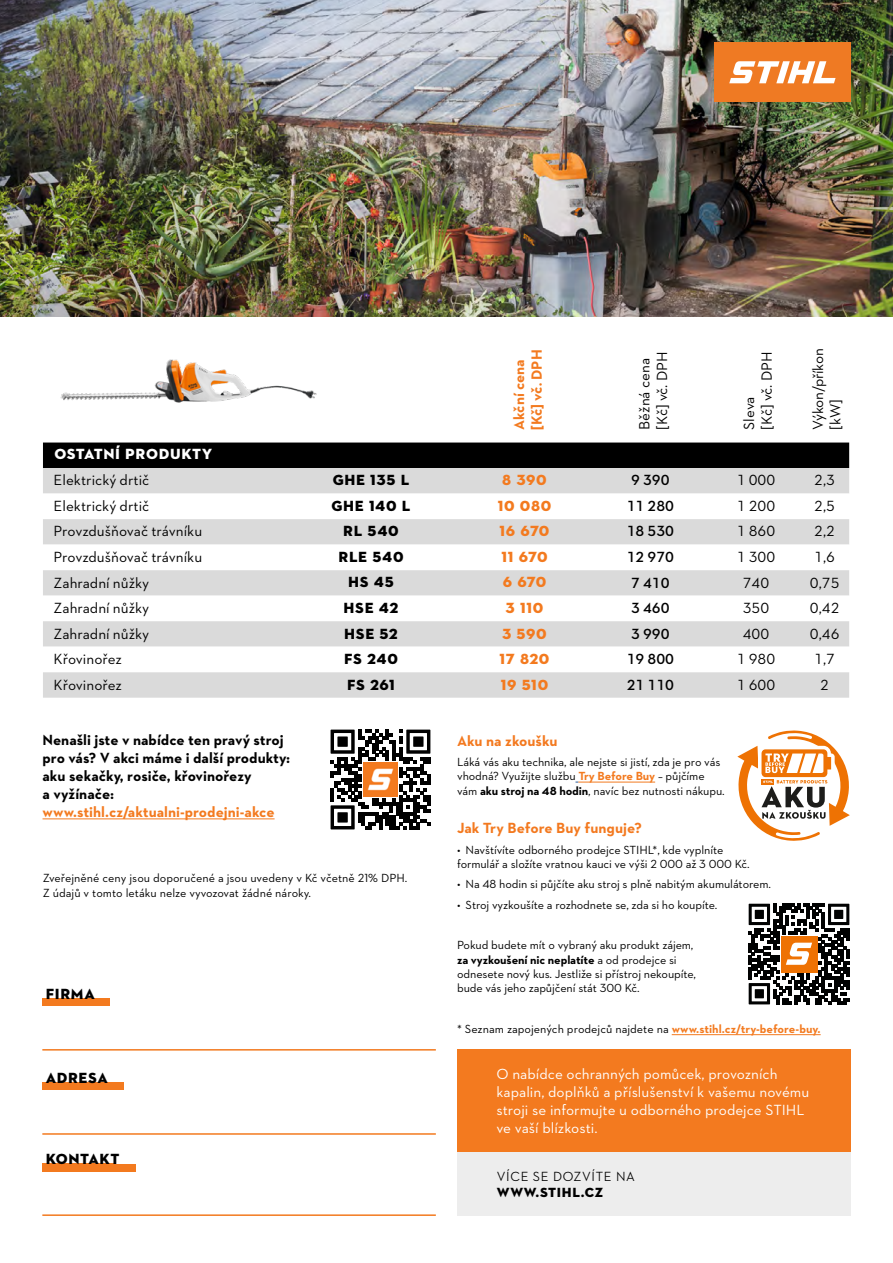
<style>
.page{position:relative;width:893px;height:1263px;background:#fff}
.page>*{position:absolute;margin:0;border:0;box-sizing:border-box;transform-origin:0 0}
.t1{font:15px/17.5px "STIHL Contraface Text";color:#000}
.t2{font:15px/18px "STIHL Contraface Text";color:#fff}
.t3{font:700 15px/18px "STIHL Contraface Text";color:#000}
.t4{font:15px "STIHL Contraface Display Titling";color:#000}
.t5{font:700 15px/17.5px "STIHL Contraface Text";color:#f37a1f}
.t6{font:15px "STIHL Contraface Display Titling";color:#f37a1f}
.t7{font:15px "STIHL Contraface Text Demi";color:#000}
.t8{font:700 15px "STIHL Contraface Text";color:#f3791f}
.t9{font:15px/17.5px "STIHL Contraface Text";letter-spacing:-.02em;color:#000}
.t10{font:15px "STIHL Contraface Display Titling";color:#fff}
.t11{font:500 13.5px "STIHL Contraface Display";color:#000}
.t12{font:13.5px "STIHL Contraface Display Titling";color:#000}
.t13{font:12px/14.4px "STIHL Contraface Text";letter-spacing:-.01em;color:#000}
.s1{font-weight:700;color:#f37a1f}
.s2{font-weight:700;color:#fff}
.s3{color:#fff}
.s4{font-weight:700}
</style>
<div class="page">
<img style="left:0;top:0;width:893px;height:316px">
<hr style="left:42px;top:1049px;width:394px;height:1px;background:#f37a1f">
<hr style="left:42px;top:1133px;width:394px;height:2px;background:#f37a1f">
<hr style="left:42px;top:1214px;width:394px;height:2px;background:#f37a1f">
<div style="left:42px;top:998px;width:67px;height:8px;background:#f37a1f"></div>
<div style="left:42px;top:1083px;width:82px;height:7px;background:#f37a1f"></div>
<div style="left:42px;top:1164px;width:94px;height:7px;background:#f37a1f"></div>
<div style="left:457px;top:1049px;width:393px;height:103px;background:#f37a1f"></div>
<div style="left:457px;top:1152px;width:393px;height:64px;background:#ededed"></div>
<hr style="left:578px;top:782px;width:77px;height:1px;background:#f37a1f">
<hr style="left:672px;top:1034px;width:149px;height:1px;background:#f37a1f">
<div style="left:714px;top:43px;width:136px;height:59px;background:#ef7a23"></div>
<svg style="left:729px;top:61px;width:107px;height:22px"></svg>
<div style="left:43px;top:442px;width:806px;height:26px;background:#000"></div>
<div style="left:43px;top:468px;width:806px;height:230px;background:#dadada"></div>
<svg style="left:43px;top:494px;width:806px;height:178px"></svg>
<img style="left:60px;top:359px;width:257px;height:44px">
<svg style="left:737px;top:730px;width:113px;height:111px"></svg>
<svg style="left:748px;top:903px;width:102px;height:102px"></svg>
<svg style="left:749px;top:904px;width:100px;height:100px"></svg>
<svg style="left:331px;top:730px;width:99px;height:99px"></svg>
<img style="left:363px;top:762px;width:35px;height:35px">
<hr style="left:43px;top:819px;width:232px;height:1px;background:#f37a1f">
<p class="t5" style="left:510px;top:430px;width:82px;rotate:-90deg">Akční cena [Kč] vč. DPH</p>
<p class="t1" style="left:635px;top:430px;width:80px;rotate:-90deg">Běžná cena [Kč] vč. DPH</p>
<p class="t1" style="left:740px;top:430px;width:80px;rotate:-90deg">Sleva<br>[Kč] vč. DPH</p>
<p class="t9" style="left:809px;top:430px;width:83px;rotate:-90deg">Výkon/příkon [kW]</p>
<p class="t10" style="left:54px;top:444px;width:160px">OSTATNÍ PRODUKTY</p>
<p class="t1" style="left:54px;top:471px;width:97px">Elektrický drtič</p>
<p class="t4" style="left:332px;top:471px;width:79px">GHE 135 L</p>
<p class="t6" style="left:502px;top:471px;width:47px">8 390</p>
<p class="t7" style="left:631px;top:471px;width:40px">9 390</p>
<p class="t1" style="left:737px;top:471px;width:40px">1 000</p>
<p class="t1" style="left:814px;top:471px;width:22px">2,3</p>
<p class="t1" style="left:54px;top:497px;width:97px">Elektrický drtič</p>
<p class="t4" style="left:331px;top:496px;width:81px">GHE 140 L</p>
<p class="t6" style="left:497px;top:496px;width:56px">10 080</p>
<p class="t7" style="left:627px;top:496px;width:49px">11 280</p>
<p class="t1" style="left:737px;top:497px;width:40px">1 200</p>
<p class="t1" style="left:814px;top:497px;width:22px">2,5</p>
<p class="t1" style="left:54px;top:522px;width:150px">Provzdušňovač trávníku</p>
<p class="t4" style="left:343px;top:522px;width:58px">RL 540</p>
<p class="t6" style="left:499px;top:522px;width:52px">16 670</p>
<p class="t7" style="left:627px;top:522px;width:49px">18 530</p>
<p class="t1" style="left:737px;top:522px;width:40px">1 860</p>
<p class="t1" style="left:814px;top:522px;width:22px">2,2</p>
<p class="t1" style="left:54px;top:548px;width:150px">Provzdušňovač trávníku</p>
<p class="t4" style="left:338px;top:547px;width:67px">RLE 540</p>
<p class="t6" style="left:501px;top:547px;width:48px">11 670</p>
<p class="t7" style="left:627px;top:547px;width:49px">12 970</p>
<p class="t1" style="left:737px;top:548px;width:40px">1 300</p>
<p class="t1" style="left:814px;top:548px;width:22px">1,6</p>
<p class="t1" style="left:54px;top:573px;width:97px">Zahradní nůžky</p>
<p class="t4" style="left:348px;top:573px;width:48px">HS 45</p>
<p class="t6" style="left:502px;top:573px;width:46px">6 670</p>
<p class="t7" style="left:631px;top:573px;width:40px">7 410</p>
<p class="t1" style="left:743px;top:573px;width:28px">740</p>
<p class="t1" style="left:810px;top:573px;width:31px">0,75</p>
<p class="t1" style="left:54px;top:599px;width:97px">Zahradní nůžky</p>
<p class="t4" style="left:343px;top:598px;width:57px">HSE 42</p>
<p class="t6" style="left:505px;top:598px;width:40px">3 110</p>
<p class="t7" style="left:631px;top:598px;width:40px">3 460</p>
<p class="t1" style="left:743px;top:599px;width:28px">350</p>
<p class="t1" style="left:810px;top:599px;width:31px">0,42</p>
<p class="t1" style="left:54px;top:624px;width:97px">Zahradní nůžky</p>
<p class="t4" style="left:344px;top:624px;width:56px">HSE 52</p>
<p class="t6" style="left:502px;top:624px;width:47px">3 590</p>
<p class="t7" style="left:631px;top:624px;width:40px">3 990</p>
<p class="t1" style="left:743px;top:624px;width:28px">400</p>
<p class="t1" style="left:810px;top:624px;width:31px">0,46</p>
<p class="t1" style="left:54px;top:650px;width:70px">Křovinořez</p>
<p class="t4" style="left:344px;top:649px;width:56px">FS 240</p>
<p class="t6" style="left:499px;top:649px;width:52px">17 820</p>
<p class="t7" style="left:627px;top:649px;width:49px">19 800</p>
<p class="t1" style="left:737px;top:650px;width:40px">1 980</p>
<p class="t1" style="left:814px;top:650px;width:22px">1,7</p>
<p class="t1" style="left:54px;top:675px;width:70px">Křovinořez</p>
<p class="t4" style="left:347px;top:675px;width:50px">FS 261</p>
<p class="t6" style="left:500px;top:675px;width:50px">19 510</p>
<p class="t7" style="left:627px;top:675px;width:49px">21 110</p>
<p class="t1" style="left:737px;top:675px;width:40px">1 600</p>
<p class="t1" style="left:820px;top:675px;width:10px">2</p>
<p class="t3" style="left:43px;top:731px;width:249px">Nenašli jste v nabídce ten pravý stroj pro vás? V akci máme i další produkty: aku sekačky, rosiče, křovinořezy<br>a vyžínače:</p>
<p class="t5" style="left:43px;top:803px;width:234px">www.stihl.cz/aktualni-prodejni-akce</p>
<p class="t13" style="left:43px;top:871px;width:366px">Zveřejněné ceny jsou doporučené a jsou uvedeny v Kč včetně 21% DPH.<br>Z údajů v tomto letáku nelze vyvozovat žádné nároky.</p>
<p class="t4" style="left:45px;top:985px;width:51px">FIRMA</p>
<p class="t4" style="left:45px;top:1069px;width:64px">ADRESA</p>
<p class="t4" style="left:45px;top:1150px;width:76px">KONTAKT</p>
<p class="t8" style="left:457px;top:731px;width:102px">Aku na zkoušku</p>
<p class="t13" style="left:457px;top:755px;width:269px">Láká vás aku technika, ale nejste si jistí, zda je pro vás vhodná? Využijte službu <span class="s1">Try Before Buy</span> – půjčíme vám <span class="s2">aku stroj na 48 hodin</span>, navíc bez <span class="s3">nutnosti nákupu</span>.</p>
<p class="t8" style="left:457px;top:818px;width:186px">Jak Try Before Buy funguje?</p>
<p class="t13" style="left:457px;top:842px;width:294px">• Navštívíte odborného prodejce STIHL*, kde vyplníte formulář a složíte vratnou kauci ve výši 2 000 až 3 000 Kč.</p>
<p class="t13" style="left:457px;top:877px;width:315px">• Na 48 hodin si půjčíte aku stroj s plně nabitým akumulátorem.</p>
<p class="t13" style="left:457px;top:897px;width:262px">• Stroj vyzkoušíte a rozhodnete se, zda si ho koupíte.</p>
<p class="t13" style="left:457px;top:938px;width:241px">Pokud budete mít o vybraný aku produkt zájem, <span class="s4">za vyzkoušení nic neplatíte</span> a od prodejce si odnesete nový kus. Jestliže si přístroj nekoupíte, bude vás jeho zapůjčení stát 300 Kč.</p>
<p class="t13" style="left:457px;top:1022px;width:365px">* Seznam zapojených prodejců najdete na <span class="s1">www.stihl.cz/try-before-buy.</span></p>
<p class="t2" style="left:496px;top:1064px;width:314px">O nabídce ochranných pomůcek, provozních kapalin, doplňků a příslušenství k vašemu novému stroji se informujte u odborného prodejce STIHL ve vaší blízkosti.</p>
<p class="t11" style="left:496px;top:1169px;width:140px">VÍCE SE DOZVÍTE NA</p>
<p class="t12" style="left:496px;top:1184px;width:109px">WWW.STIHL.CZ</p>
</div>
